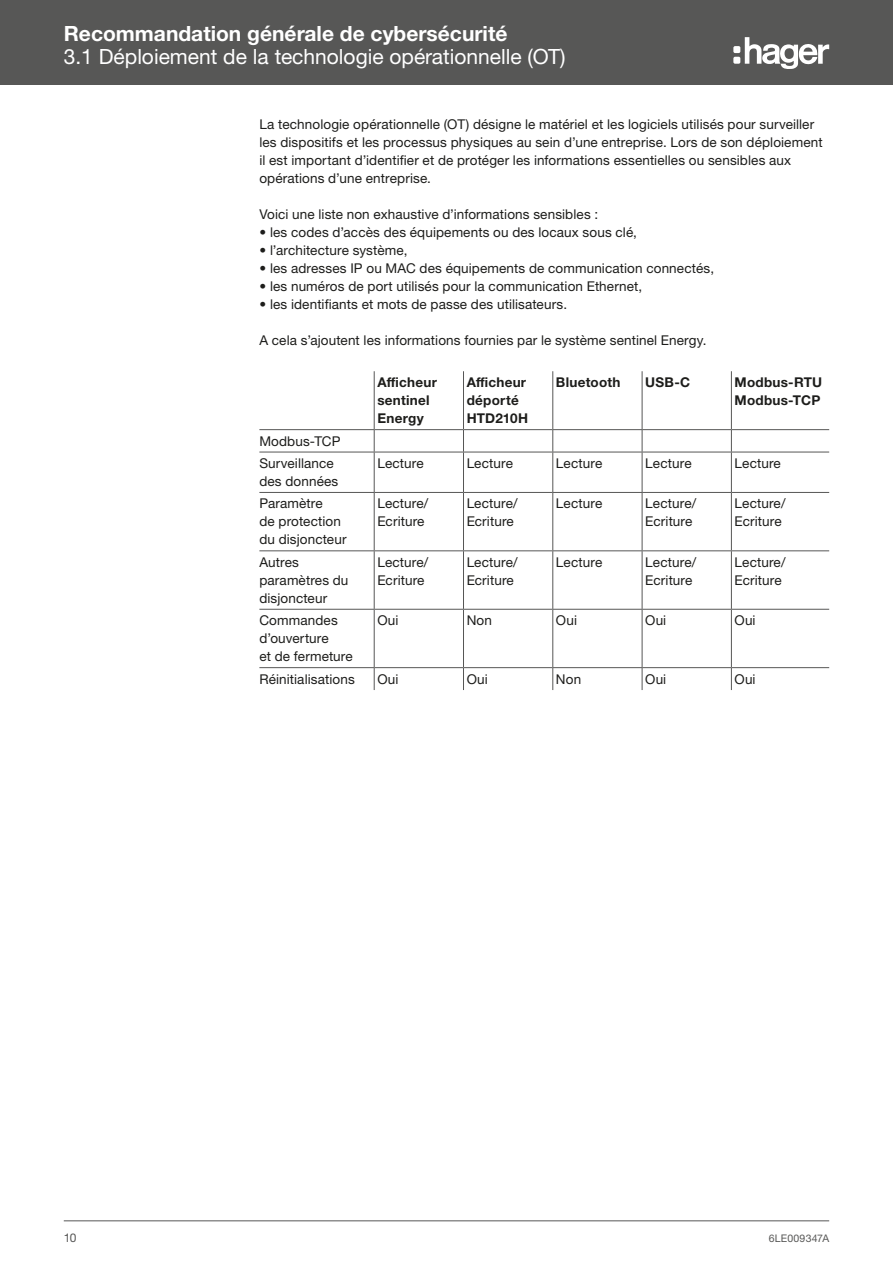
<style>
.page{position:relative;width:893px;height:1263px;background:#fff}
.page>*{position:absolute;margin:0;border:0;box-sizing:border-box;transform-origin:0 0}
.t1{font:21px "Helvetica Neue LTW1 G";color:#fff}
.t2{font:700 21px "Helvetica Neue LTW1 G";color:#fff}
.Texte_courant{font:13.5px/18px "Helvetica Neue LTW1 G";letter-spacing:.01em;color:#1d1d1b}
.Texte_courant-2{font:700 13.5px/18px "Helvetica Neue LTW1 G";letter-spacing:.02em;color:#1d1d1b}
.t3{font:12px "Helvetica Neue LTW1 G";color:#575756}
.t4{font:10.5px "Helvetica Neue LTW1 G";letter-spacing:.02em;color:#575756}
</style>
<div class="page">
<hr style="left:64px;top:1220px;width:765px;height:1px;background:#575756">
<div style="left:0;top:0;width:893px;height:85px;background:#575756"></div>
<svg style="left:745px;top:37px;width:84px;height:32px"></svg>
<div style="left:733px;top:46px;width:7px;height:7px;background:#fff;border-radius:2px"></div>
<div style="left:733px;top:57px;width:7px;height:7px;background:#fff;border-radius:2px"></div>
<hr style="left:374px;top:371px;width:1px;height:58px;background:#575756">
<hr style="left:463px;top:371px;width:1px;height:58px;background:#575756">
<hr style="left:552px;top:371px;width:1px;height:58px;background:#575756">
<hr style="left:642px;top:371px;width:1px;height:58px;background:#575756">
<hr style="left:731px;top:371px;width:1px;height:58px;background:#575756">
<hr style="left:259px;top:429px;width:115px;height:1px;background:#575756">
<hr style="left:374px;top:429px;width:89px;height:1px;background:#575756">
<svg style="left:374px;top:430px;width:1px;height:22px"></svg>
<hr style="left:463px;top:429px;width:90px;height:1px;background:#575756">
<svg style="left:463px;top:430px;width:1px;height:22px"></svg>
<hr style="left:553px;top:429px;width:89px;height:1px;background:#575756">
<svg style="left:552px;top:430px;width:1px;height:22px"></svg>
<hr style="left:642px;top:429px;width:89px;height:1px;background:#575756">
<svg style="left:642px;top:430px;width:1px;height:22px"></svg>
<hr style="left:731px;top:429px;width:98px;height:1px;background:#575756">
<svg style="left:731px;top:430px;width:1px;height:22px"></svg>
<hr style="left:259px;top:452px;width:115px;height:1px;background:#575756">
<hr style="left:374px;top:452px;width:89px;height:1px;background:#575756">
<hr style="left:374px;top:452px;width:1px;height:40px;background:#575756">
<hr style="left:463px;top:452px;width:90px;height:1px;background:#575756">
<hr style="left:463px;top:452px;width:1px;height:40px;background:#575756">
<hr style="left:553px;top:452px;width:89px;height:1px;background:#575756">
<hr style="left:552px;top:452px;width:1px;height:40px;background:#575756">
<hr style="left:642px;top:452px;width:89px;height:1px;background:#575756">
<hr style="left:642px;top:452px;width:1px;height:40px;background:#575756">
<hr style="left:731px;top:452px;width:98px;height:1px;background:#575756">
<hr style="left:731px;top:452px;width:1px;height:40px;background:#575756">
<hr style="left:259px;top:492px;width:115px;height:1px;background:#575756">
<hr style="left:374px;top:492px;width:89px;height:1px;background:#575756">
<hr style="left:374px;top:493px;width:1px;height:57px;background:#575756">
<hr style="left:463px;top:492px;width:90px;height:1px;background:#575756">
<hr style="left:463px;top:493px;width:1px;height:57px;background:#575756">
<hr style="left:553px;top:492px;width:89px;height:1px;background:#575756">
<hr style="left:552px;top:493px;width:1px;height:57px;background:#575756">
<hr style="left:642px;top:492px;width:89px;height:1px;background:#575756">
<hr style="left:642px;top:493px;width:1px;height:57px;background:#575756">
<hr style="left:731px;top:492px;width:98px;height:1px;background:#575756">
<hr style="left:731px;top:493px;width:1px;height:57px;background:#575756">
<hr style="left:259px;top:550px;width:115px;height:1px;background:#575756">
<hr style="left:374px;top:550px;width:89px;height:1px;background:#575756">
<hr style="left:374px;top:551px;width:1px;height:58px;background:#575756">
<hr style="left:463px;top:550px;width:90px;height:1px;background:#575756">
<hr style="left:463px;top:551px;width:1px;height:58px;background:#575756">
<hr style="left:553px;top:550px;width:89px;height:1px;background:#575756">
<hr style="left:552px;top:551px;width:1px;height:58px;background:#575756">
<hr style="left:642px;top:550px;width:89px;height:1px;background:#575756">
<hr style="left:642px;top:551px;width:1px;height:58px;background:#575756">
<hr style="left:731px;top:550px;width:98px;height:1px;background:#575756">
<hr style="left:731px;top:551px;width:1px;height:58px;background:#575756">
<hr style="left:374px;top:610px;width:1px;height:57px;background:#575756">
<hr style="left:463px;top:610px;width:1px;height:57px;background:#575756">
<hr style="left:552px;top:610px;width:1px;height:57px;background:#575756">
<hr style="left:642px;top:610px;width:1px;height:57px;background:#575756">
<hr style="left:731px;top:610px;width:1px;height:57px;background:#575756">
<svg style="left:374px;top:668px;width:1px;height:22px"></svg>
<svg style="left:463px;top:668px;width:1px;height:22px"></svg>
<svg style="left:552px;top:668px;width:1px;height:22px"></svg>
<svg style="left:642px;top:668px;width:1px;height:22px"></svg>
<svg style="left:731px;top:668px;width:1px;height:22px"></svg>
<hr style="left:259px;top:609px;width:115px;height:1px;background:#575756">
<hr style="left:374px;top:609px;width:89px;height:1px;background:#575756">
<hr style="left:463px;top:609px;width:90px;height:1px;background:#575756">
<hr style="left:553px;top:609px;width:89px;height:1px;background:#575756">
<hr style="left:642px;top:609px;width:89px;height:1px;background:#575756">
<hr style="left:731px;top:609px;width:98px;height:1px;background:#575756">
<hr style="left:259px;top:667px;width:115px;height:1px;background:#575756">
<hr style="left:374px;top:667px;width:89px;height:1px;background:#575756">
<hr style="left:463px;top:667px;width:90px;height:1px;background:#575756">
<hr style="left:553px;top:667px;width:89px;height:1px;background:#575756">
<hr style="left:642px;top:667px;width:89px;height:1px;background:#575756">
<hr style="left:731px;top:667px;width:98px;height:1px;background:#575756">
<h1 class="t2" style="left:64px;top:21px;width:445px">Recommandation générale de cybersécurité</h1>
<h1 class="t1" style="left:64px;top:43px;width:503px">3.1 Déploiement de la technologie opérationnelle (OT)</h1>
<p class="Texte_courant" style="left:259px;top:115px;width:565px">La technologie opérationnelle (OT) désigne le matériel et les logiciels utilisés pour surveiller les dispositifs et les processus physiques au sein d’une entreprise. Lors de son déploiement il est important d’identifier et de protéger les informations essentielles ou sensibles aux opérations d’une entreprise.</p>
<p class="Texte_courant" style="left:259px;top:205px;width:340px">Voici une liste non exhaustive d’informations sensibles :</p>
<p class="Texte_courant" style="left:259px;top:223px;width:379px">• les codes d’accès des équipements ou des locaux sous clé,</p>
<p class="Texte_courant" style="left:259px;top:241px;width:150px">• l’architecture système,</p>
<p class="Texte_courant" style="left:259px;top:259px;width:456px">• les adresses IP ou MAC des équipements de communication connectés,</p>
<p class="Texte_courant" style="left:259px;top:277px;width:384px">• les numéros de port utilisés pour la communication Ethernet,</p>
<p class="Texte_courant" style="left:259px;top:295px;width:309px">• les identifiants et mots de passe des utilisateurs.</p>
<p class="Texte_courant" style="left:259px;top:331px;width:449px">A cela s’ajoutent les informations fournies par le système sentinel Energy.</p>
<p class="Texte_courant-2" style="left:377px;top:373px;width:61px">Afficheur sentinel<br>Energy</p>
<p class="Texte_courant-2" style="left:467px;top:373px;width:63px">Afficheur déporté<br>HTD210H</p>
<p class="Texte_courant-2" style="left:556px;top:373px;width:66px">Bluetooth</p>
<p class="Texte_courant-2" style="left:645px;top:373px;width:46px">USB-C</p>
<p class="Texte_courant-2" style="left:735px;top:373px;width:89px">Modbus-RTU</p>
<p class="Texte_courant-2" style="left:735px;top:391px;width:87px">Modbus-TCP</p>
<p class="Texte_courant" style="left:259px;top:432px;width:83px">Modbus-TCP</p>
<p class="Texte_courant" style="left:259px;top:454px;width:81px">Surveillance des données</p>
<p class="Texte_courant" style="left:377px;top:454px;width:48px">Lecture</p>
<p class="Texte_courant" style="left:467px;top:454px;width:48px">Lecture</p>
<p class="Texte_courant" style="left:556px;top:454px;width:48px">Lecture</p>
<p class="Texte_courant" style="left:645px;top:454px;width:48px">Lecture</p>
<p class="Texte_courant" style="left:735px;top:454px;width:48px">Lecture</p>
<p class="Texte_courant" style="left:259px;top:495px;width:89px">Paramètre<br>de protection du disjoncteur</p>
<p class="Texte_courant" style="left:377px;top:495px;width:52px">Lecture/<br>Ecriture</p>
<p class="Texte_courant" style="left:467px;top:495px;width:52px">Lecture/<br>Ecriture</p>
<p class="Texte_courant" style="left:556px;top:495px;width:48px">Lecture</p>
<p class="Texte_courant" style="left:645px;top:495px;width:52px">Lecture/<br>Ecriture</p>
<p class="Texte_courant" style="left:735px;top:495px;width:52px">Lecture/<br>Ecriture</p>
<p class="Texte_courant" style="left:259px;top:553px;width:91px">Autres paramètres du disjoncteur</p>
<p class="Texte_courant" style="left:377px;top:553px;width:52px">Lecture/<br>Ecriture</p>
<p class="Texte_courant" style="left:467px;top:553px;width:52px">Lecture/<br>Ecriture</p>
<p class="Texte_courant" style="left:556px;top:553px;width:48px">Lecture</p>
<p class="Texte_courant" style="left:645px;top:553px;width:52px">Lecture/<br>Ecriture</p>
<p class="Texte_courant" style="left:735px;top:553px;width:52px">Lecture/<br>Ecriture</p>
<p class="Texte_courant" style="left:259px;top:611px;width:95px">Commandes d’ouverture<br>et de fermeture</p>
<p class="Texte_courant" style="left:377px;top:611px;width:23px">Oui</p>
<p class="Texte_courant" style="left:467px;top:611px;width:27px">Non</p>
<p class="Texte_courant" style="left:556px;top:611px;width:23px">Oui</p>
<p class="Texte_courant" style="left:645px;top:611px;width:23px">Oui</p>
<p class="Texte_courant" style="left:735px;top:611px;width:23px">Oui</p>
<p class="Texte_courant" style="left:259px;top:670px;width:97px">Réinitialisations</p>
<p class="Texte_courant" style="left:377px;top:670px;width:23px">Oui</p>
<p class="Texte_courant" style="left:467px;top:670px;width:23px">Oui</p>
<p class="Texte_courant" style="left:556px;top:670px;width:27px">Non</p>
<p class="Texte_courant" style="left:645px;top:670px;width:23px">Oui</p>
<p class="Texte_courant" style="left:735px;top:670px;width:23px">Oui</p>
<p class="t3" style="left:64px;top:1230px;width:14px">10</p>
<p class="t4" style="left:769px;top:1232px;width:62px">6LE009347A</p>
</div>
